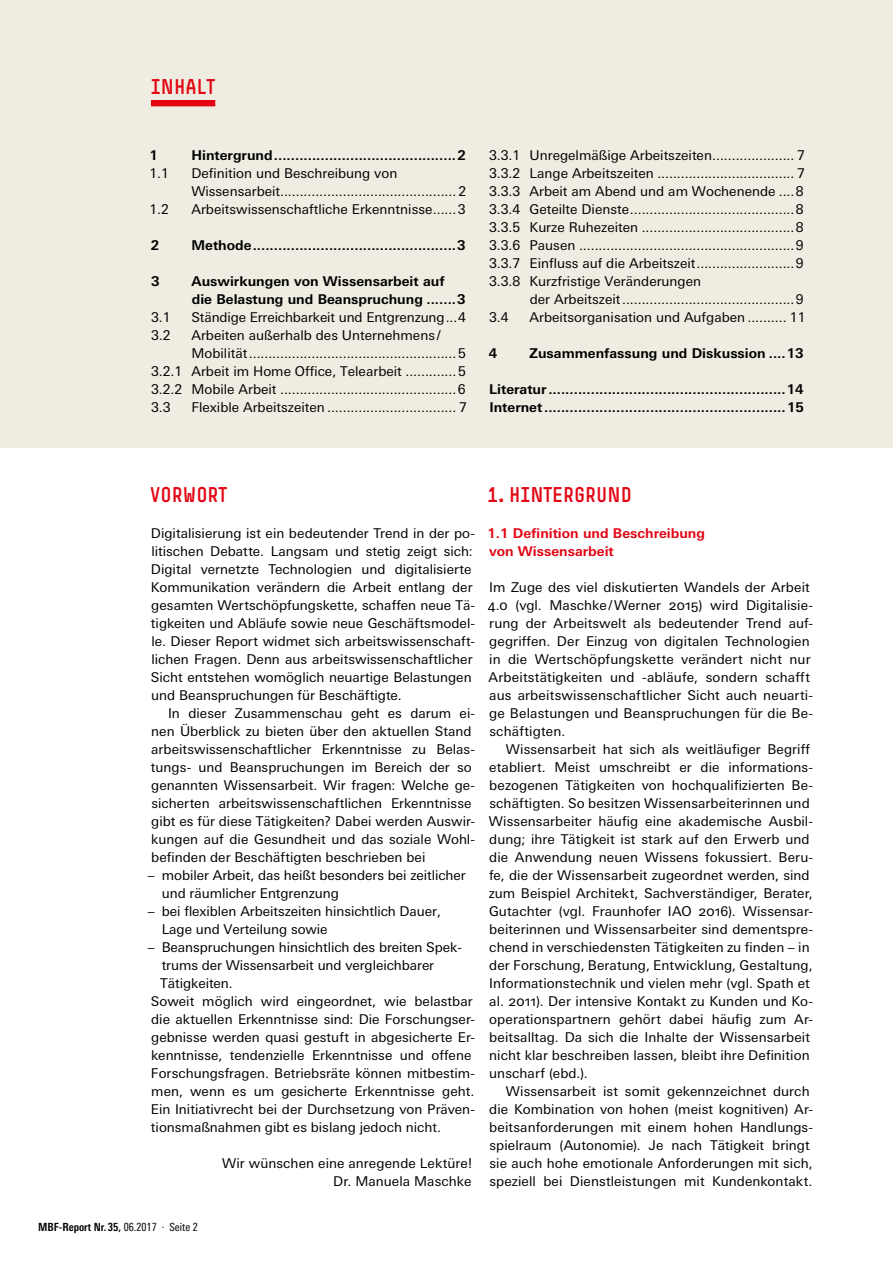
<style>
.page{position:relative;width:893px;height:1263px;background:#fff}
.page>*{position:absolute;margin:0;border:0;box-sizing:border-box;transform-origin:0 0}
.Headline_1___Inhalt{font:21px "Simple HBS";color:#e30513}
.Headline_Rubriken_mi{font:21px "Simple HBS";color:#e30513}
.Copytext_mit_Einzug{font:13.5px/18px "Univers Next Pro";letter-spacing:.005em;color:#000}
.Copytext_ohne_Einzug{font:13.5px/18px "Univers Next Pro";letter-spacing:.005em;color:#000}
.Inhaltsverzeichnis{font:13.5px/18px "Univers Next Pro";color:#000}
.Inhaltsverzeichnis-2{font:700 13.5px/18px "Univers Next Pro";color:#000}
.Headline_1___Inhalt-2{font:700 13.5px/18px "Univers Next Pro";color:#e30513}
.t1{font:700 condensed 11.25px "Univers Next Pro";color:#000}
.s1{font-weight:400}
</style>
<div class="page">
<div style="left:0;top:0;width:893px;height:448px;background:#efede1"></div>
<div style="left:151px;top:100px;width:64px;height:6px;background:#e30513"></div>
<p class="Headline_Rubriken_mi" style="left:151px;top:74px;width:66px">INHALT</p>
<p class="Inhaltsverzeichnis-2" style="left:149px;top:146px;width:10px">1</p>
<p class="Inhaltsverzeichnis-2" style="left:191px;top:146px;width:276px">Hintergrund...........................................2</p>
<p class="Inhaltsverzeichnis" style="left:149px;top:165px;width:21px">1.1</p>
<p class="Inhaltsverzeichnis" style="left:191px;top:165px;width:277px">Definition und Beschreibung von<br>Wissensarbeit............................................. 2</p>
<p class="Inhaltsverzeichnis" style="left:149px;top:201px;width:21px">1.2</p>
<p class="Inhaltsverzeichnis" style="left:191px;top:201px;width:276px">Arbeitswissenschaftliche Erkenntnisse......3</p>
<p class="Inhaltsverzeichnis-2" style="left:151px;top:236px;width:10px">2</p>
<p class="Inhaltsverzeichnis-2" style="left:191px;top:236px;width:276px">Methode................................................3</p>
<p class="Inhaltsverzeichnis-2" style="left:151px;top:272px;width:10px">3</p>
<p class="Inhaltsverzeichnis-2" style="left:191px;top:272px;width:276px">Auswirkungen von Wissensarbeit auf die Belastung und Beanspruchung .......3</p>
<p class="Inhaltsverzeichnis" style="left:151px;top:309px;width:21px">3.1</p>
<p class="Inhaltsverzeichnis" style="left:191px;top:309px;width:276px">Ständige Erreichbarkeit und Entgrenzung...4</p>
<p class="Inhaltsverzeichnis" style="left:151px;top:327px;width:21px">3.2</p>
<p class="Inhaltsverzeichnis" style="left:191px;top:327px;width:276px">Arbeiten außerhalb des Unternehmens /<br>Mobilität.....................................................5</p>
<p class="Inhaltsverzeichnis" style="left:151px;top:363px;width:317px">3.2.1 Arbeit im Home Office, Telearbeit .............5</p>
<p class="Inhaltsverzeichnis" style="left:151px;top:381px;width:316px">3.2.2 Mobile Arbeit .............................................6</p>
<p class="Inhaltsverzeichnis" style="left:151px;top:399px;width:21px">3.3</p>
<p class="Inhaltsverzeichnis" style="left:191px;top:399px;width:277px">Flexible Arbeitszeiten ................................. 7</p>
<p class="Inhaltsverzeichnis" style="left:489px;top:147px;width:317px">3.3.1 Unregelmäßige Arbeitszeiten..................... 7</p>
<p class="Inhaltsverzeichnis" style="left:489px;top:165px;width:317px">3.3.2 Lange Arbeitszeiten ................................... 7</p>
<p class="Inhaltsverzeichnis" style="left:489px;top:183px;width:316px">3.3.3 Arbeit am Abend und am Wochenende ....8</p>
<p class="Inhaltsverzeichnis" style="left:489px;top:201px;width:316px">3.3.4 Geteilte Dienste..........................................8</p>
<p class="Inhaltsverzeichnis" style="left:489px;top:219px;width:316px">3.3.5 Kurze Ruhezeiten .......................................8</p>
<p class="Inhaltsverzeichnis" style="left:489px;top:237px;width:316px">3.3.6 Pausen .......................................................9</p>
<p class="Inhaltsverzeichnis" style="left:489px;top:255px;width:316px">3.3.7 Einfluss auf die Arbeitszeit.........................9</p>
<p class="Inhaltsverzeichnis" style="left:530px;top:273px;width:275px;text-indent:-41px">3.3.8 Kurzfristige Veränderungen<br>der Arbeitszeit............................................9</p>
<p class="Inhaltsverzeichnis" style="left:489px;top:309px;width:21px">3.4</p>
<p class="Inhaltsverzeichnis" style="left:529px;top:309px;width:277px">Arbeitsorganisation und Aufgaben .......... 11</p>
<p class="Inhaltsverzeichnis-2" style="left:489px;top:344px;width:10px">4</p>
<p class="Inhaltsverzeichnis-2" style="left:529px;top:344px;width:276px">Zusammenfassung und Diskussion ....13</p>
<p class="Inhaltsverzeichnis-2" style="left:489px;top:380px;width:316px">Literatur ........................................................14</p>
<p class="Inhaltsverzeichnis-2" style="left:489px;top:398px;width:316px">Internet.........................................................15</p>
<p class="Headline_1___Inhalt" style="left:150px;top:483px;width:79px">VORWORT</p>
<p class="Copytext_ohne_Einzug" style="left:151px;top:525px;width:326px">Digitalisierung ist ein bedeutender Trend in der po&shy;litischen Debatte. Langsam und stetig zeigt sich:<br>Digital vernetzte Technologien und digitalisierte Kommunikation verändern die Arbeit entlang der gesamten Wertschöpfungskette, schaffen neue Tä&shy;tigkeiten und Abläufe sowie neue Geschäftsmodel&shy;le. Dieser Report widmet sich arbeitswissenschaft&shy;lichen Fragen. Denn aus arbeitswissenschaftlicher Sicht entstehen womöglich neuartige Belastungen und Beanspruchungen für Beschäftigte.</p>
<p class="Copytext_mit_Einzug" style="left:151px;top:705px;width:326px;text-indent:17px">In dieser Zusammenschau geht es darum ei&shy;nen Überblick zu bieten über den aktuellen Stand arbeitswissenschaftlicher Erkenntnisse zu Belas&shy;tungs- und Beanspruchungen im Bereich der so genannten Wissensarbeit. Wir fragen: Welche ge&shy;sicherten arbeitswissenschaftlichen Erkenntnisse gibt es für diese Tätigkeiten? Dabei werden Auswir&shy;kungen auf die Gesundheit und das soziale Wohl&shy;befinden der Beschäftigten beschrieben bei</p>
<p class="Copytext_mit_Einzug" style="left:162px;top:867px;width:305px;text-indent:-14px">– mobiler Arbeit, das heißt besonders bei zeitlicher und räumlicher Entgrenzung</p>
<p class="Copytext_mit_Einzug" style="left:162px;top:903px;width:281px;text-indent:-14px">– bei flexiblen Arbeitszeiten hinsichtlich Dauer,<br>Lage und Verteilung sowie</p>
<p class="Copytext_mit_Einzug" style="left:160px;top:939px;width:303px;text-indent:-12px">– Beanspruchungen hinsichtlich des breiten Spek&shy;trums der Wissensarbeit und vergleichbarer<br>Tätigkeiten.</p>
<p class="Copytext_ohne_Einzug" style="left:151px;top:993px;width:326px">Soweit möglich wird eingeordnet, wie belastbar die aktuellen Erkenntnisse sind: Die Forschungser&shy;gebnisse werden quasi gestuft in abgesicherte Er&shy;kenntnisse, tendenzielle Erkenntnisse und offene Forschungsfragen. Betriebsräte können mitbestim&shy;men, wenn es um gesicherte Erkenntnisse geht.<br>Ein Initiativrecht bei der Durchsetzung von Präven&shy;tionsmaßnahmen gibt es bislang jedoch nicht.</p>
<p class="Copytext_mit_Einzug" style="left:222px;top:1155px;width:251px">Wir wünschen eine anregende Lektüre!</p>
<p class="Copytext_mit_Einzug" style="left:333px;top:1173px;width:140px">Dr. Manuela Maschke</p>
<p class="t1" style="left:38px;top:1220px;width:161px">MBF-Report Nr. 35, <span class="s1">06.2017 · Seite 2</span></p>
<p class="Headline_1___Inhalt" style="left:488px;top:483px;width:146px">1. HINTERGRUND</p>
<p class="Headline_1___Inhalt-2" style="left:487px;top:524px;width:219px">1.1 Definition und Beschreibung von Wissensarbeit</p>
<p class="Copytext_ohne_Einzug" style="left:488px;top:579px;width:327px">Im Zuge des viel diskutierten Wandels der Arbeit 4.0 (vgl. Maschke/Werner 2015) wird Digitalisie&shy;rung der Arbeitswelt als bedeutender Trend auf&shy;gegriffen. Der Einzug von digitalen Technologien in die Wertschöpfungskette verändert nicht nur Arbeitstätigkeiten und -abläufe, sondern schafft aus arbeitswissenschaftlicher Sicht auch neuarti&shy;ge Belastungen und Beanspruchungen für die Be&shy;schäftigten.</p>
<p class="Copytext_mit_Einzug" style="left:489px;top:741px;width:326px;text-indent:17px">Wissensarbeit hat sich als weitläufiger Begriff etabliert. Meist umschreibt er die informations&shy;bezogenen Tätigkeiten von hochqualifizierten Be&shy;schäftigten. So besitzen Wissensarbeiterinnen und Wissensarbeiter häufig eine akademische Ausbil&shy;dung; ihre Tätigkeit ist stark auf den Erwerb und die Anwendung neuen Wissens fokussiert. Beru&shy;fe, die der Wissensarbeit zugeordnet werden, sind zum Beispiel Architekt, Sachverständiger, Berater, Gutachter (vgl. Fraunhofer IAO 2016). Wissensar&shy;beiterinnen und Wissensarbeiter sind dementspre&shy;chend in verschiedensten Tätigkeiten zu finden – in der Forschung, Beratung, Entwicklung, Gestaltung, Informationstechnik und vielen mehr (vgl. Spath et al. 2011). Der intensive Kontakt zu Kunden und Ko&shy;operationspartnern gehört dabei häufig zum Ar&shy;beitsalltag. Da sich die Inhalte der Wissensarbeit nicht klar beschreiben lassen, bleibt ihre Definition unscharf (ebd.).</p>
<p class="Copytext_mit_Einzug" style="left:489px;top:1083px;width:325px;text-indent:17px">Wissensarbeit ist somit gekennzeichnet durch die Kombination von hohen (meist kognitiven) Ar&shy;beitsanforderungen mit einem hohen Handlungs&shy;spielraum (Autonomie). Je nach Tätigkeit bringt sie auch hohe emotionale Anforderungen mit sich, speziell bei Dienstleistungen mit Kundenkontakt.</p>
</div>
